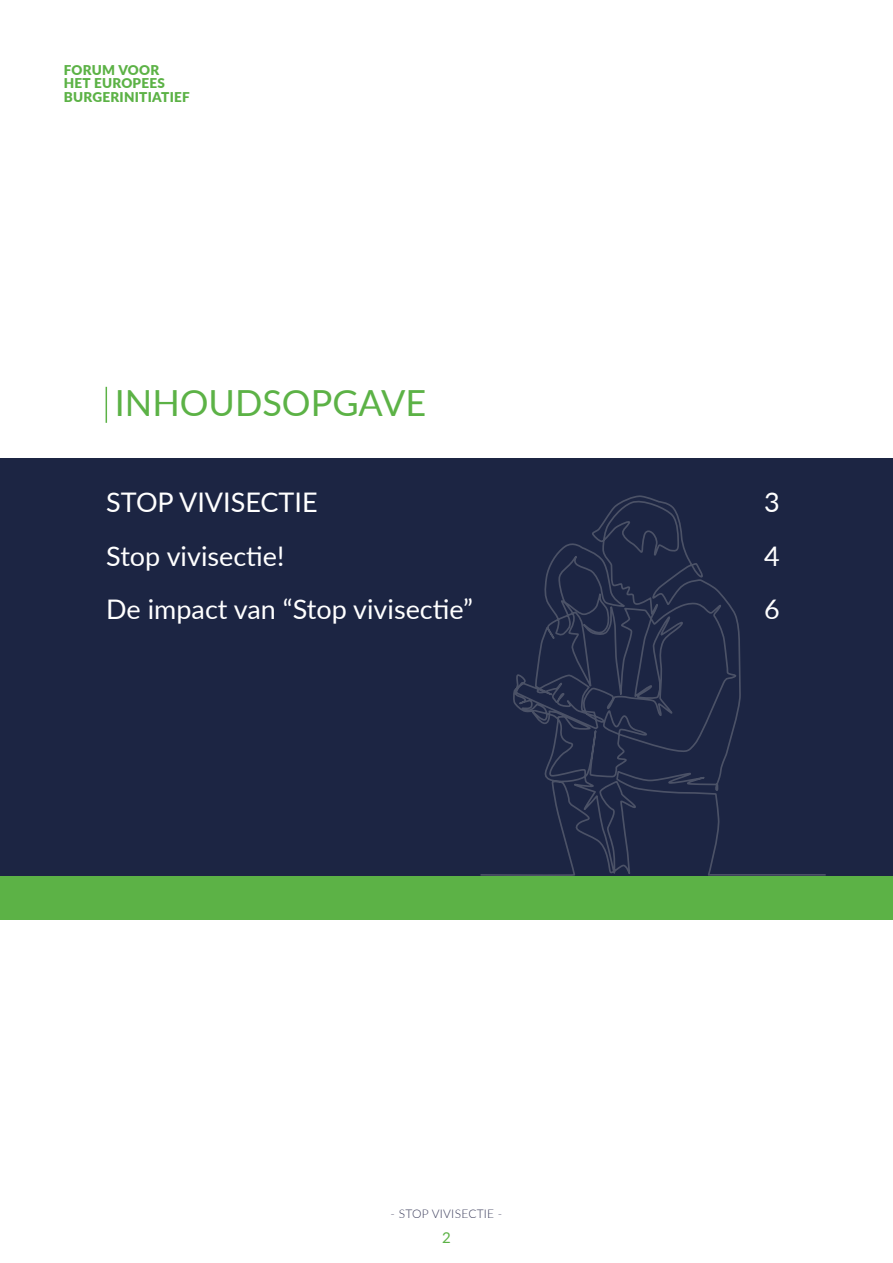
<style>
.page{position:relative;width:893px;height:1263px;background:#fff}
.page>*{position:absolute;margin:0;border:0;box-sizing:border-box;transform-origin:0 0}
.t1{font:36px "Lato";color:#5cb246}
.t2{font:27px "Lato";color:#fff}
.t3{font:15px "Lato";color:#5cb246}
.t4{font:900 13.5px/13.5px "Lato";letter-spacing:.02em;color:#5cb246}
.t5{font:300 12px "Lato";letter-spacing:.02em;color:#3c3e5c}
</style>
<div class="page">
<div style="left:0;top:459px;width:893px;height:417px;background:#1c2543"></div>
<svg style="left:480px;top:495px;width:346px;height:381px"></svg>
<div style="left:0;top:876px;width:893px;height:43px;background:#5cb246"></div>
<hr style="left:106px;top:387px;width:1px;height:36px;background:#5cb246">
<p class="t4" style="left:64px;top:62px;width:127px">FORUM VOOR<br>HET EUROPEES<br>BURGERINITIATIEF</p>
<h1 class="t1" style="left:115px;top:377px;width:313px">INHOUDSOPGAVE</h1>
<p class="t2" style="left:106px;top:483px;width:213px">STOP VIVISECTIE</p>
<p class="t2" style="left:764px;top:483px;width:17px">3</p>
<p class="t2" style="left:106px;top:536px;width:180px">Stop vivisectie!</p>
<p class="t2" style="left:764px;top:536px;width:17px">4</p>
<p class="t2" style="left:106px;top:590px;width:368px">De impact van “Stop vivisectie”</p>
<p class="t2" style="left:764px;top:590px;width:17px">6</p>
<p class="t5" style="left:391px;top:1206px;width:113px">- STOP VIVISECTIE -</p>
<p class="t3" style="left:442px;top:1227px;width:10px">2</p>
</div>
